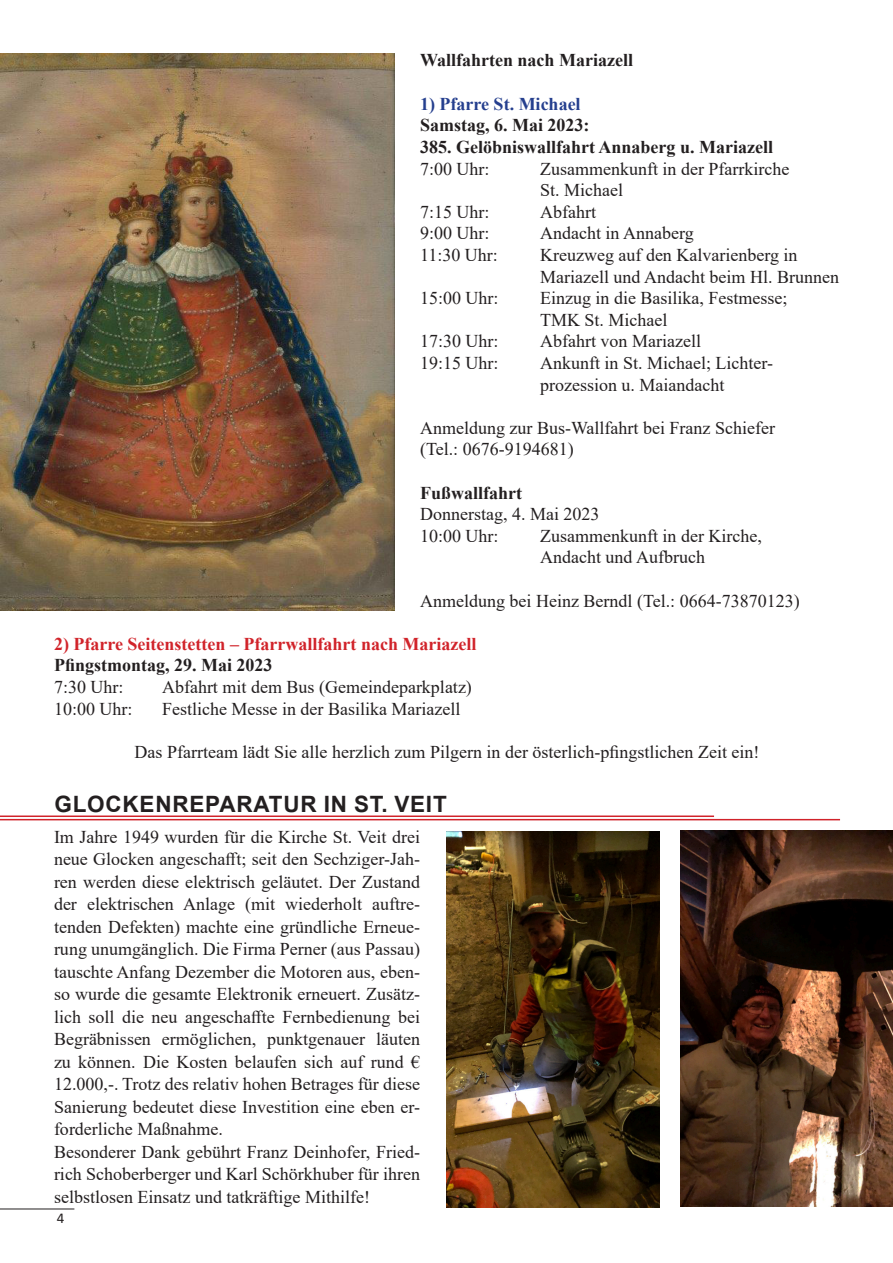
<style>
.page{position:relative;width:893px;height:1263px;background:#fff}
.page>*{position:absolute;margin:0;border:0;box-sizing:border-box;transform-origin:0 0}
.t1{font:700 22.5px "Arial";letter-spacing:.035em;color:#231f20}
.t2{font:18px/22.5px "Times New Roman";color:#231f20;text-align:justify}
.t3{font:700 18px "Times New Roman";color:#231f20}
.t4{font:700 18px "Times New Roman";color:#d1232a}
.t5{font:700 18px "Times New Roman";color:#253f8e}
.t6{font:15px "Calibri";color:#231f20}
</style>
<div class="page">
<hr style="left:0;top:1208px;width:74px;height:1px;background:#231f20">
<hr style="left:0;top:819px;width:840px;height:1px;background:#d1232a">
<hr style="left:0;top:815px;width:714px;height:2px;background:#d1232a">
<img style="left:0;top:53px;width:394px;height:557px">
<img style="left:446px;top:831px;width:213px;height:376px">
<img style="left:680px;top:830px;width:213px;height:376px">
<p class="t3" style="left:420px;top:47px;width:214px">Wallfahrten nach Mariazell</p>
<p class="t5" style="left:420px;top:91px;width:162px">1) Pfarre St. Michael</p>
<p class="t3" style="left:420px;top:112px;width:171px">Samstag, 6. Mai 2023:</p>
<p class="t3" style="left:420px;top:134px;width:355px">385. Gelöbniswallfahrt Annaberg u. Mariazell</p>
<p class="t2" style="left:420px;top:157px;width:71px">7:00 Uhr:</p>
<p class="t2" style="left:540px;top:157px;width:251px">Zusammenkunft in der Pfarrkirche</p>
<p class="t2" style="left:540px;top:178px;width:84px">St. Michael</p>
<p class="t2" style="left:420px;top:200px;width:71px">7:15 Uhr:</p>
<p class="t2" style="left:540px;top:200px;width:57px">Abfahrt</p>
<p class="t2" style="left:420px;top:221px;width:71px">9:00 Uhr:</p>
<p class="t2" style="left:540px;top:221px;width:155px">Andacht in Annaberg</p>
<p class="t2" style="left:420px;top:243px;width:79px">11:30 Uhr:</p>
<p class="t2" style="left:540px;top:243px;width:259px">Kreuzweg auf den Kalvarienberg in</p>
<p class="t2" style="left:540px;top:265px;width:300px">Mariazell und Andacht beim Hl. Brunnen</p>
<p class="t2" style="left:420px;top:286px;width:80px">15:00 Uhr:</p>
<p class="t2" style="left:540px;top:286px;width:249px">Einzug in die Basilika, Festmesse;</p>
<p class="t2" style="left:540px;top:308px;width:129px">TMK St. Michael</p>
<p class="t2" style="left:420px;top:329px;width:80px">17:30 Uhr:</p>
<p class="t2" style="left:540px;top:329px;width:162px">Abfahrt von Mariazell</p>
<p class="t2" style="left:420px;top:351px;width:80px">19:15 Uhr:</p>
<p class="t2" style="left:540px;top:351px;width:235px">Ankunft in St. Michael; Lichter-</p>
<p class="t2" style="left:540px;top:373px;width:186px">prozession u. Maiandacht</p>
<p class="t2" style="left:420px;top:416px;width:356px">Anmeldung zur Bus-Wallfahrt bei Franz Schiefer</p>
<p class="t2" style="left:420px;top:437px;width:155px">(Tel.: 0676-9194681)</p>
<p class="t3" style="left:420px;top:479px;width:104px">Fußwallfahrt</p>
<p class="t2" style="left:420px;top:502px;width:181px">Donnerstag, 4. Mai 2023</p>
<p class="t2" style="left:420px;top:524px;width:80px">10:00 Uhr:</p>
<p class="t2" style="left:540px;top:524px;width:223px">Zusammenkunft in der Kirche,</p>
<p class="t2" style="left:540px;top:545px;width:166px">Andacht und Aufbruch</p>
<p class="t2" style="left:420px;top:589px;width:381px">Anmeldung bei Heinz Berndl (Tel.: 0664-73870123)</p>
<p class="t4" style="left:54px;top:631px;width:424px">2) Pfarre Seitenstetten – Pfarrwallfahrt nach Mariazell</p>
<p class="t3" style="left:54px;top:652px;width:220px">Pfingstmontag, 29. Mai 2023</p>
<p class="t2" style="left:54px;top:675px;width:71px">7:30 Uhr:</p>
<p class="t2" style="left:162px;top:675px;width:311px">Abfahrt mit dem Bus (Gemeindeparkplatz)</p>
<p class="t2" style="left:54px;top:697px;width:80px">10:00 Uhr:</p>
<p class="t2" style="left:162px;top:697px;width:300px">Festliche Messe in der Basilika Mariazell</p>
<p class="t2" style="left:135px;top:740px;width:626px">Das Pfarrteam lädt Sie alle herzlich zum Pilgern in der österlich-pfingstlichen Zeit ein!</p>
<p class="t1" style="left:54px;top:788px;width:394px">GLOCKENREPARATUR IN ST. VEIT</p>
<p class="t2" style="left:54px;top:825px;width:368px">Im Jahre 1949 wurden für die Kirche St. Veit drei neue Glocken angeschafft; seit den Sechziger-Jah&shy;ren werden diese elektrisch geläutet. Der Zustand der elektrischen Anlage (mit wiederholt auftre&shy;tenden Defekten) machte eine gründliche Erneue&shy;rung unumgänglich. Die Firma Perner (aus Passau) tauschte Anfang Dezember die Motoren aus, eben&shy;so wurde die gesamte Elektronik erneuert. Zusätz&shy;lich soll die neu angeschaffte Fernbedienung bei Begräbnissen ermöglichen, punktgenauer läuten zu können. Die Kosten belaufen sich auf rund € 12.000,-. Trotz des relativ hohen Betrages für diese Sanierung bedeutet diese Investition eine eben er&shy;forderliche Maßnahme.</p>
<p class="t2" style="left:54px;top:1140px;width:367px">Besonderer Dank gebührt Franz Deinhofer, Fried&shy;rich Schoberberger und Karl Schörkhuber für ihren selbstlosen Einsatz und tatkräftige Mithilfe!</p>
<p class="t6" style="left:57px;top:1208px;width:9px">4</p>
</div>
